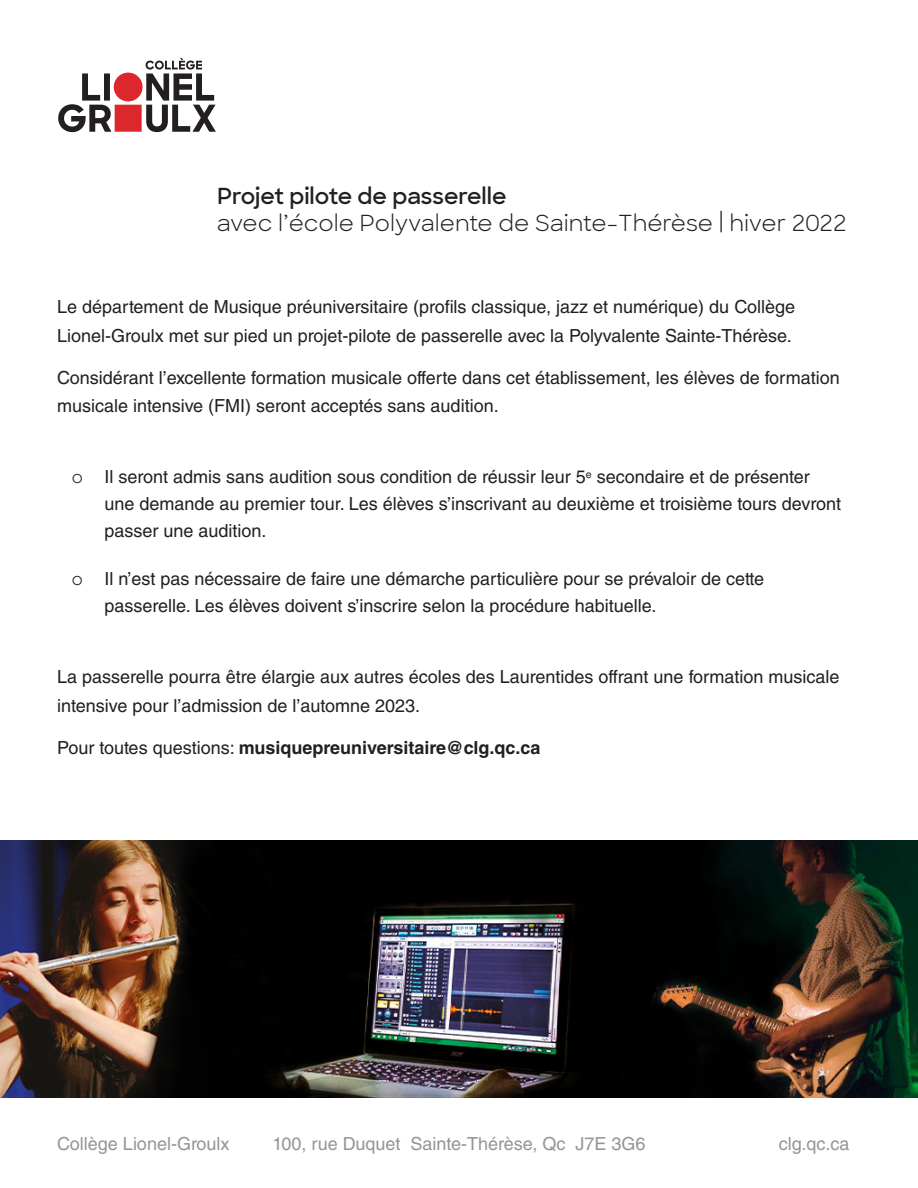
<style>
.page{position:relative;width:918px;height:1188px;background:#fff}
.page>*{position:absolute;margin:0;border:0;box-sizing:border-box;transform-origin:0 0}
.t1{font:22.5px/27px "Sharp Sans";color:#231f20}
.texte_courant{font:18px/28.5px "Helvetica LT Std";color:#231f20}
.texte_courant-2{font:18px "Helvetica LT Std";color:#939598}
.texte_courant-3{font:700 18px "Helvetica LT Std";color:#231f20}
.s1{font-weight:600}
.s2{font-family:"Sharp Sans"}
.s3{font-weight:400}
</style>
<div class="page">
<img style="left:0;top:840px;width:918px;height:258px">
<svg style="left:58px;top:58px;width:158px;height:74px"></svg>
<p class="t1" style="left:217px;top:181px;width:631px"><span class="s1">Projet pilote de passerelle<br></span>avec l’école Polyvalente de Sainte-Thérèse | hiver 2022</p>
<p class="texte_courant" style="left:57px;top:293px;width:739px">Le département de Musique préuniversitaire (profils classique, jazz et numérique) du Collège<br>Lionel-Groulx met sur pied un projet-pilote de passerelle avec la Polyvalente Sainte-Thérèse.</p>
<p class="texte_courant" style="left:57px;top:363px;width:784px">Considérant l’excellente formation musicale offerte dans cet établissement, les élèves de formation musicale intensive (FMI) seront acceptés sans audition.</p>
<p class="texte_courant" style="left:104px;top:464px;width:738px;line-height:27px;text-indent:-34px"><span class="s2">⚪</span> Il seront admis sans audition sous condition de réussir leur 5<sup>e</sup> secondaire et de présenter une demande au premier tour. Les élèves s’inscrivant au deuxième et troisième tours devront passer une audition.</p>
<p class="texte_courant" style="left:104px;top:565px;width:661px;line-height:27px;text-indent:-34px"><span class="s2">⚪</span> Il n’est pas nécessaire de faire une démarche particulière pour se prévaloir de cette passerelle. Les élèves doivent s’inscrire selon la procédure habituelle.</p>
<p class="texte_courant" style="left:57px;top:662px;width:784px">La passerelle pourra être élargie aux autres écoles des Laurentides offrant une formation musicale intensive pour l’admission de l’automne 2023.</p>
<p class="texte_courant-3" style="left:57px;top:736px;width:485px"><span class="s3">Pour toutes questions:</span> musiquepreuniversitaire@clg.qc.ca</p>
<p class="texte_courant-2" style="left:57px;top:1133px;width:174px">Collège Lionel-Groulx</p>
<p class="texte_courant-2" style="left:273px;top:1133px;width:374px">100, rue Duquet Sainte-Thérèse, Qc J7E 3G6</p>
<p class="texte_courant-2" style="left:779px;top:1133px;width:72px">clg.qc.ca</p>
</div>
